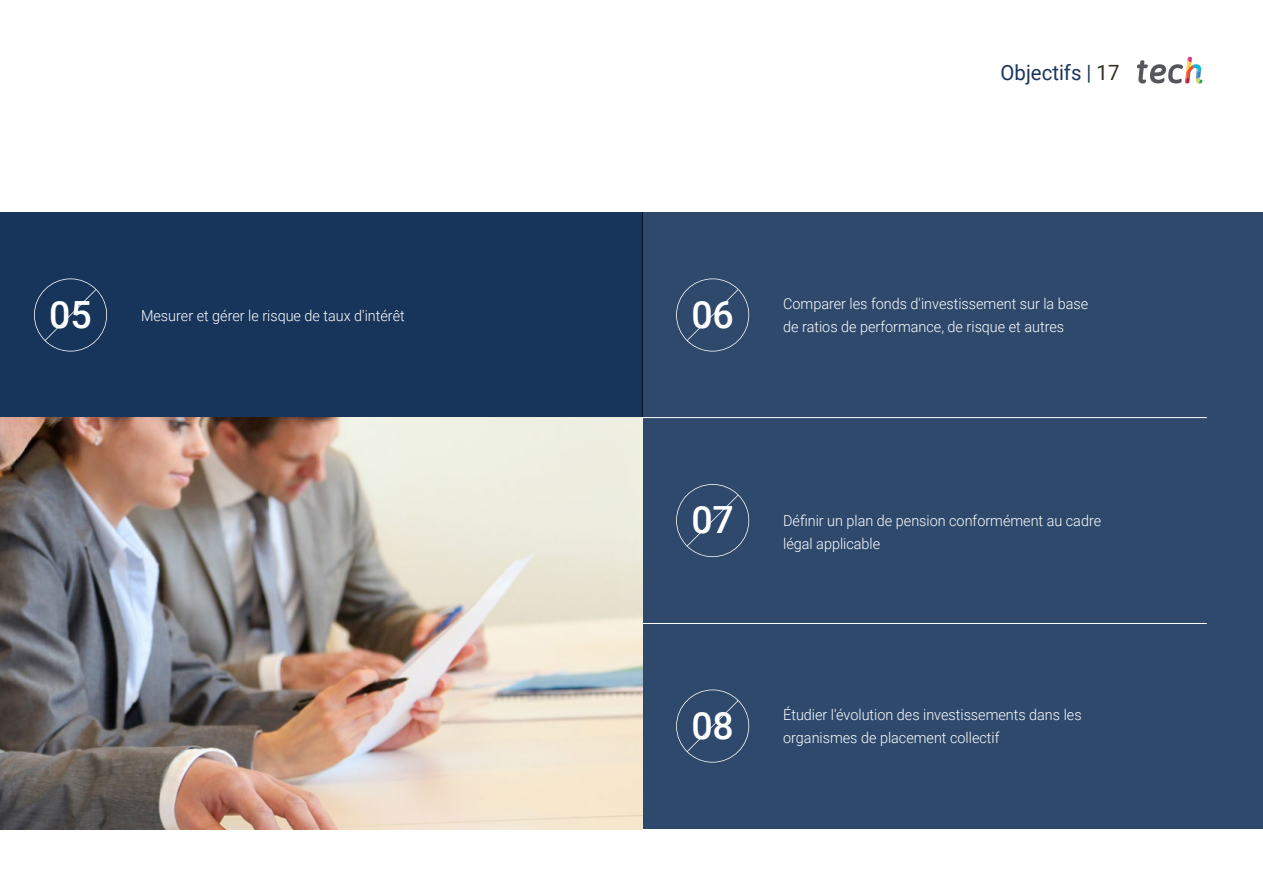
<style>
.page{position:relative;width:1263px;height:893px;background:#fff}
.page>*{position:absolute;margin:0;border:0;box-sizing:border-box;transform-origin:0 0}
.t1{font:500 37.5px "Roboto";color:#fff}
.t2{font:21px "Roboto";color:#1a355c}
.t3{font:300 15px/22.5px "Roboto";color:#fff;scale:.96 1}
.s1{color:#312e20}
</style>
<div class="page">
<svg style="left:1137px;top:57px;width:65px;height:27px"></svg>
<div style="left:0;top:213px;width:642px;height:616px;background:#17355b"></div>
<div style="left:642px;top:213px;width:621px;height:616px;background:#2e496b"></div>
<svg style="left:34px;top:278px;width:73px;height:73px"></svg>
<svg style="left:676px;top:484px;width:73px;height:73px"></svg>
<svg style="left:676px;top:278px;width:73px;height:73px"></svg>
<svg style="left:676px;top:689px;width:73px;height:74px"></svg>
<hr style="left:0;top:623px;width:1207px;height:1px;background:#fff">
<hr style="left:0;top:417px;width:1207px;height:1px;background:#fff">
<img style="left:0;top:418px;width:642px;height:411px">
<h1 class="t1" style="left:49px;top:288px;width:44px">05</h1>
<p class="t3" style="left:141px;top:303px;width:276px">Mesurer et gérer le risque de taux d'intérêt</p>
<h2 class="t2" style="left:1000px;top:57px;width:120px">Objectifs | <span class="s1">17</span></h2>
<h1 class="t1" style="left:691px;top:288px;width:44px">06</h1>
<p class="t3" style="left:783px;top:292px;width:319px">Comparer les fonds d'investissement sur la base de ratios de performance, de risque et autres</p>
<h1 class="t1" style="left:691px;top:494px;width:44px">07</h1>
<p class="t3" style="left:783px;top:509px;width:333px">Définir un plan de pension conformément au cadre légal applicable</p>
<h1 class="t1" style="left:691px;top:699px;width:44px">08</h1>
<p class="t3" style="left:783px;top:703px;width:312px">Étudier l'évolution des investissements dans les organismes de placement collectif</p>
</div>
